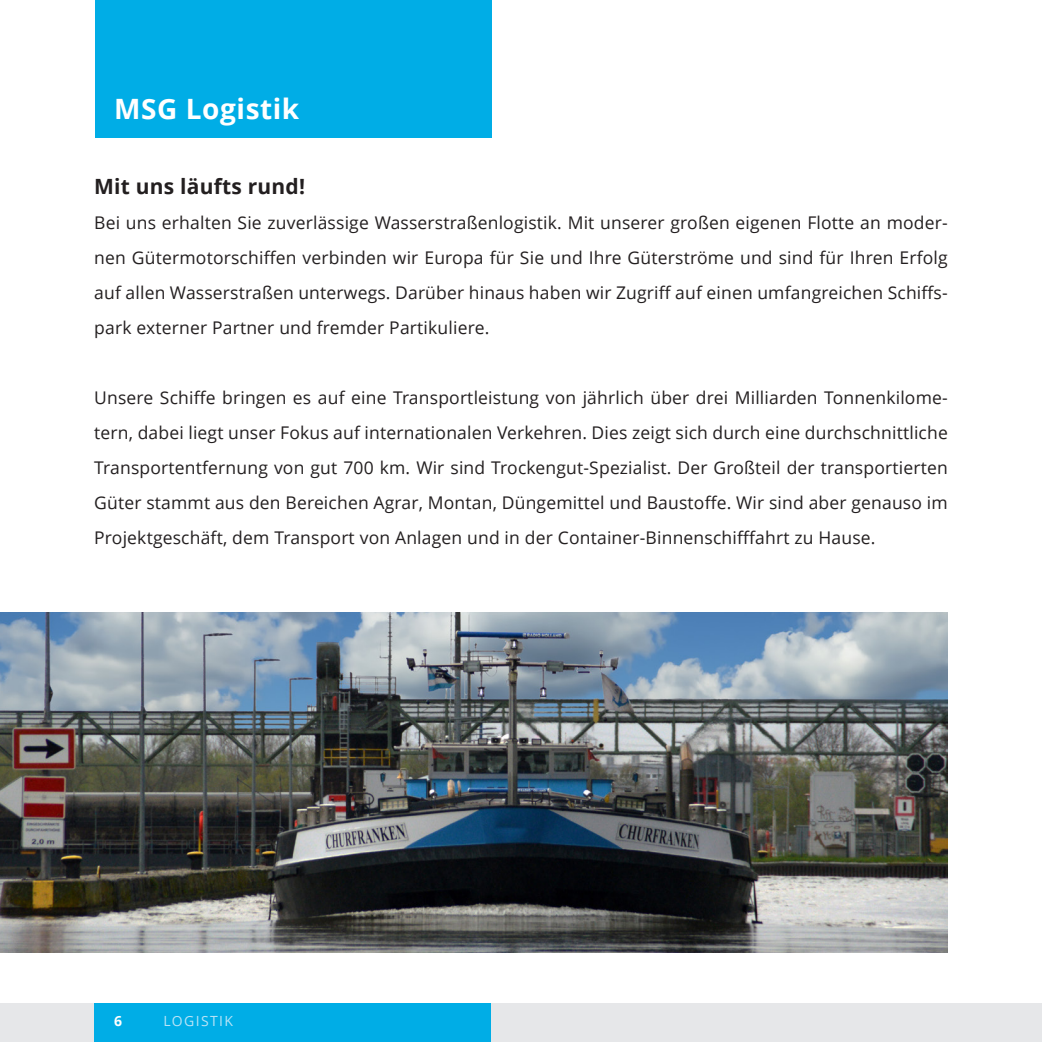
<style>
.page{position:relative;width:1042px;height:1042px;background:#fff}
.page>*{position:absolute;margin:0;border:0;box-sizing:border-box;transform-origin:0 0}
.t1{font:700 28px "Open Sans";letter-spacing:.02em;color:#fff}
.t2{font:700 21px "Open Sans";letter-spacing:.01em;color:#231f20}
.t3{font:17.5px/35px "Open Sans";letter-spacing:.01em;color:#231f20;text-align:justify}
.t4{font:14px "Open Sans";letter-spacing:.1em;color:#b9e4f7}
.t5{font:700 14px "Open Sans";color:#fff}
</style>
<div class="page">
<div style="left:0;top:1004px;width:1042px;height:38px;background:#e6e7e9"></div>
<div style="left:94px;top:1004px;width:397px;height:38px;background:#00ade6"></div>
<div style="left:95px;top:0;width:397px;height:138px;background:#00ade6"></div>
<img style="left:0;top:613px;width:947px;height:339px">
<h1 class="t1" style="left:114px;top:89px;width:187px">MSG Logistik</h1>
<p class="t2" style="left:94px;top:172px;width:212px">Mit uns läufts rund!</p>
<p class="t3" style="left:94px;top:205px;width:855px">Bei uns erhalten Sie zuverlässige Wasserstraßenlogistik. Mit unserer großen eigenen Flotte an moder&shy;nen Gütermotorschiffen verbinden wir Europa für Sie und Ihre Güterströme und sind für Ihren Erfolg auf allen Wasserstraßen unterwegs. Darüber hinaus haben wir Zugriff auf einen umfangreichen Schiffs&shy;park externer Partner und fremder Partikuliere.</p>
<p class="t3" style="left:94px;top:380px;width:855px">Unsere Schiffe bringen es auf eine Transportleistung von jährlich über drei Milliarden Tonnenkilome&shy;tern, dabei liegt unser Fokus auf internationalen Verkehren. Dies zeigt sich durch eine durchschnittliche Transportentfernung von gut 700 km. Wir sind Trockengut-Spezialist. Der Großteil der transportierten Güter stammt aus den Bereichen Agrar, Montan, Düngemittel und Baustoffe. Wir sind aber genauso im Projektgeschäft, dem Transport von Anlagen und in der Container-Binnenschifffahrt zu Hause.</p>
<p class="t5" style="left:114px;top:1011px;width:9px">6</p>
<p class="t4" style="left:163px;top:1011px;width:71px">LOGISTIK</p>
</div>
